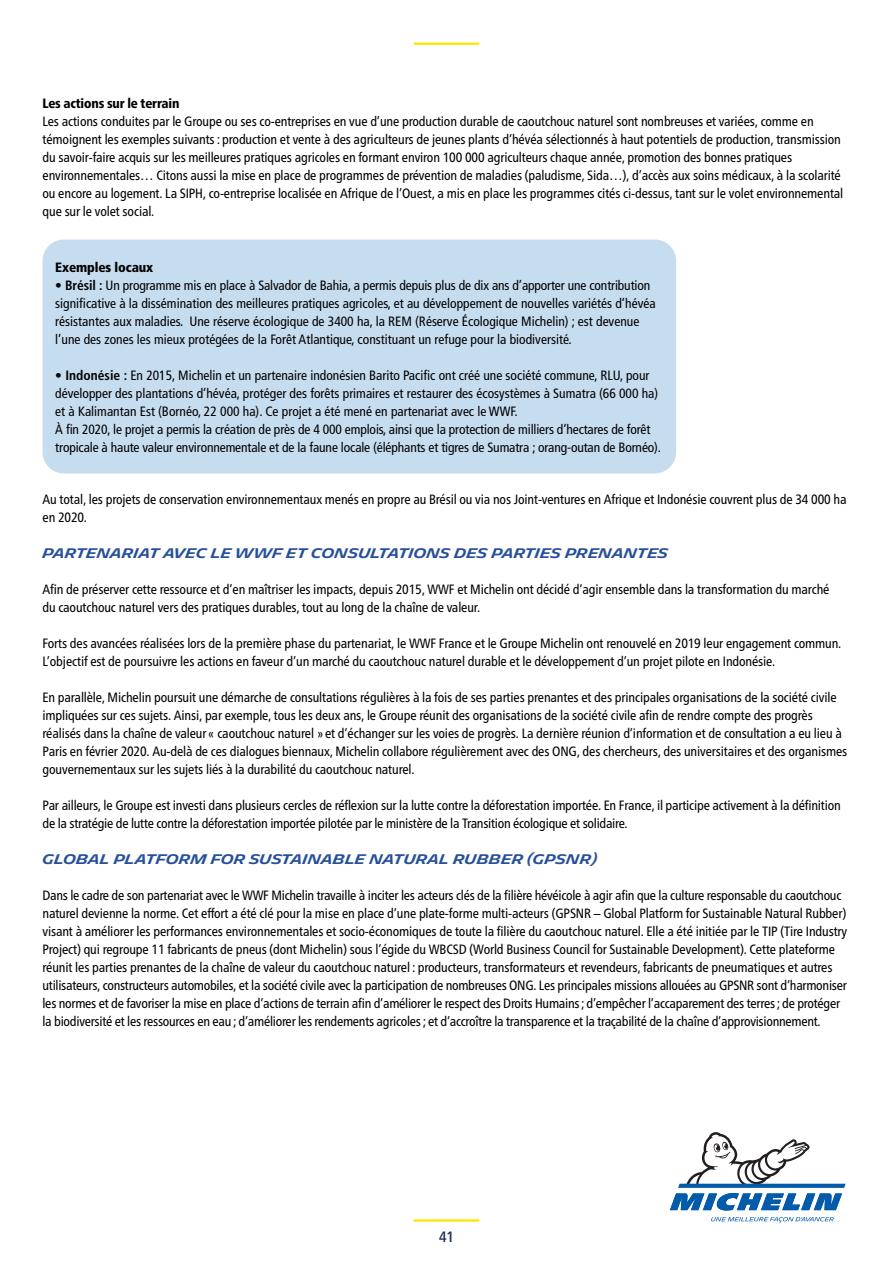
<style>
.page{position:relative;width:893px;height:1263px;background:#fff}
.page>*{position:absolute;margin:0;border:0;box-sizing:border-box;transform-origin:0 0}
.t1{font:500 condensed 15px "Frutiger Neue LTW1 G";color:#202b51}
.t2{font:condensed 13.5px/18px "Frutiger Neue LTW1 G";letter-spacing:-.01em;color:#000}
.t3{font:condensed 13.5px/18px "Frutiger LT Std";color:#000}
.t4{font:600 13.5px "Michelin Unit Titling";letter-spacing:-.01em;color:#27509b}
.t5{font:800 condensed 13.5px "Frutiger Neue LTW1 G";letter-spacing:-.01em;color:#000}
.t6{font:900 condensed 13.5px "Frutiger LT Std";letter-spacing:-.01em;color:#000}
.s1{font-weight:700}
</style>
<div class="page">
<div style="left:43px;top:240px;width:633px;height:233px;background:#c6dcef;border-radius:21px"></div>
<hr style="left:414px;top:1219px;width:64px;height:2px;background:#fce500">
<svg style="left:670px;top:1132px;width:176px;height:79px"></svg>
<svg style="left:711px;top:1217px;width:123px;height:5px"></svg>
<hr style="left:414px;top:43px;width:64px;height:2px;background:#fce500">
<p class="t5" style="left:43px;top:93px;width:138px">Les actions sur le terrain</p>
<p class="t2" style="left:43px;top:111px;width:802px">Les actions conduites par le Groupe ou ses co-entreprises en vue d’une production durable de caoutchouc naturel sont nombreuses et variées, comme en témoignent les exemples suivants : production et vente à des agriculteurs de jeunes plants d’hévéa sélectionnés à haut potentiels de production, transmission du savoir-faire acquis sur les meilleures pratiques agricoles en formant environ 100 000 agriculteurs chaque année, promotion des bonnes pratiques environnementales… Citons aussi la mise en place de programmes de prévention de maladies (paludisme, Sida…), d’accès aux soins médicaux, à la scolarité ou encore au logement. La SIPH, co-entreprise localisée en Afrique de l’Ouest, a mis en place les programmes cités ci-dessus, tant sur le volet environnemental que sur le volet social.</p>
<p class="t6" style="left:55px;top:259px;width:99px">Exemples locaux</p>
<p class="t3" style="left:55px;top:276px;width:602px"><span class="s1">• Brésil :</span> Un programme mis en place à Salvador de Bahia, a permis depuis plus de dix ans d’apporter une contribution significative à la dissémination des meilleures pratiques agricoles, et au développement de nouvelles variétés d’hévéa résistantes aux maladies. Une réserve écologique de 3400 ha, la REM (Réserve Écologique Michelin) ; est devenue l’une des zones les mieux protégées de la Forêt Atlantique, constituant un refuge pour la biodiversité.</p>
<p class="t3" style="left:55px;top:366px;width:607px"><span class="s1">• Indonésie :</span> En 2015, Michelin et un partenaire indonésien Barito Pacific ont créé une société commune, RLU, pour développer des plantations d’hévéa, protéger des forêts primaires et restaurer des écosystèmes à Sumatra (66 000 ha) et à Kalimantan Est (Bornéo, 22 000 ha). Ce projet a été mené en partenariat avec le WWF.<br>À fin 2020, le projet a permis la création de près de 4 000 emplois, ainsi que la protection de milliers d’hectares de forêt tropicale à haute valeur environnementale et de la faune locale (éléphants et tigres de Sumatra ; orang-outan de Bornéo).</p>
<p class="t2" style="left:43px;top:489px;width:805px">Au total, les projets de conservation environnementaux menés en propre au Brésil ou via nos Joint-ventures en Afrique et Indonésie couvrent plus de 34 000 ha en 2020.</p>
<p class="t4" style="left:43px;top:545px;width:627px">PARTENARIAT AVEC LE WWF ET CONSULTATIONS DES PARTIES PRENANTES</p>
<p class="t2" style="left:43px;top:579px;width:788px">Afin de préserver cette ressource et d’en maîtriser les impacts, depuis 2015, WWF et Michelin ont décidé d’agir ensemble dans la transformation du marché du caoutchouc naturel vers des pratiques durables, tout au long de la chaîne de valeur.</p>
<p class="t2" style="left:43px;top:633px;width:800px">Forts des avancées réalisées lors de la première phase du partenariat, le WWF France et le Groupe Michelin ont renouvelé en 2019 leur engagement commun.<br>L’objectif est de poursuivre les actions en faveur d’un marché du caoutchouc naturel durable et le développement d’un projet pilote en Indonésie.</p>
<p class="t2" style="left:43px;top:687px;width:806px">En parallèle, Michelin poursuit une démarche de consultations régulières à la fois de ses parties prenantes et des principales organisations de la société civile impliquées sur ces sujets. Ainsi, par exemple, tous les deux ans, le Groupe réunit des organisations de la société civile afin de rendre compte des progrès réalisés dans la chaîne de valeur « caoutchouc naturel » et d’échanger sur les voies de progrès. La dernière réunion d’information et de consultation a eu lieu à Paris en février 2020. Au-delà de ces dialogues biennaux, Michelin collabore régulièrement avec des ONG, des chercheurs, des universitaires et des organismes gouvernementaux sur les sujets liés à la durabilité du caoutchouc naturel.</p>
<p class="t2" style="left:43px;top:795px;width:800px">Par ailleurs, le Groupe est investi dans plusieurs cercles de réflexion sur la lutte contre la déforestation importée. En France, il participe activement à la définition de la stratégie de lutte contre la déforestation importée pilotée par le ministère de la Transition écologique et solidaire.</p>
<p class="t4" style="left:43px;top:851px;width:557px">GLOBAL PLATFORM FOR SUSTAINABLE NATURAL RUBBER (GPSNR)</p>
<p class="t2" style="left:43px;top:885px;width:806px">Dans le cadre de son partenariat avec le WWF Michelin travaille à inciter les acteurs clés de la filière hévéicole à agir afin que la culture responsable du caoutchouc naturel devienne la norme. Cet effort a été clé pour la mise en place d’une plate-forme multi-acteurs (GPSNR – Global Platform for Sustainable Natural Rubber) visant à améliorer les performances environnementales et socio-économiques de toute la filière du caoutchouc naturel. Elle a été initiée par le TIP (Tire Industry Project) qui regroupe 11 fabricants de pneus (dont Michelin) sous l’égide du WBCSD (World Business Council for Sustainable Development). Cette plateforme réunit les parties prenantes de la chaîne de valeur du caoutchouc naturel : producteurs, transformateurs et revendeurs, fabricants de pneumatiques et autres utilisateurs, constructeurs automobiles, et la société civile avec la participation de nombreuses ONG. Les principales missions allouées au GPSNR sont d’harmoniser les normes et de favoriser la mise en place d’actions de terrain afin d’améliorer le respect des Droits Humains ; d’empêcher l’accaparement des terres ; de protéger la biodiversité et les ressources en eau ; d’améliorer les rendements agricoles ; et d’accroître la transparence et la traçabilité de la chaîne d’approvisionnement.</p>
<p class="t1" style="left:439px;top:1226px;width:16px">41</p>
</div>
